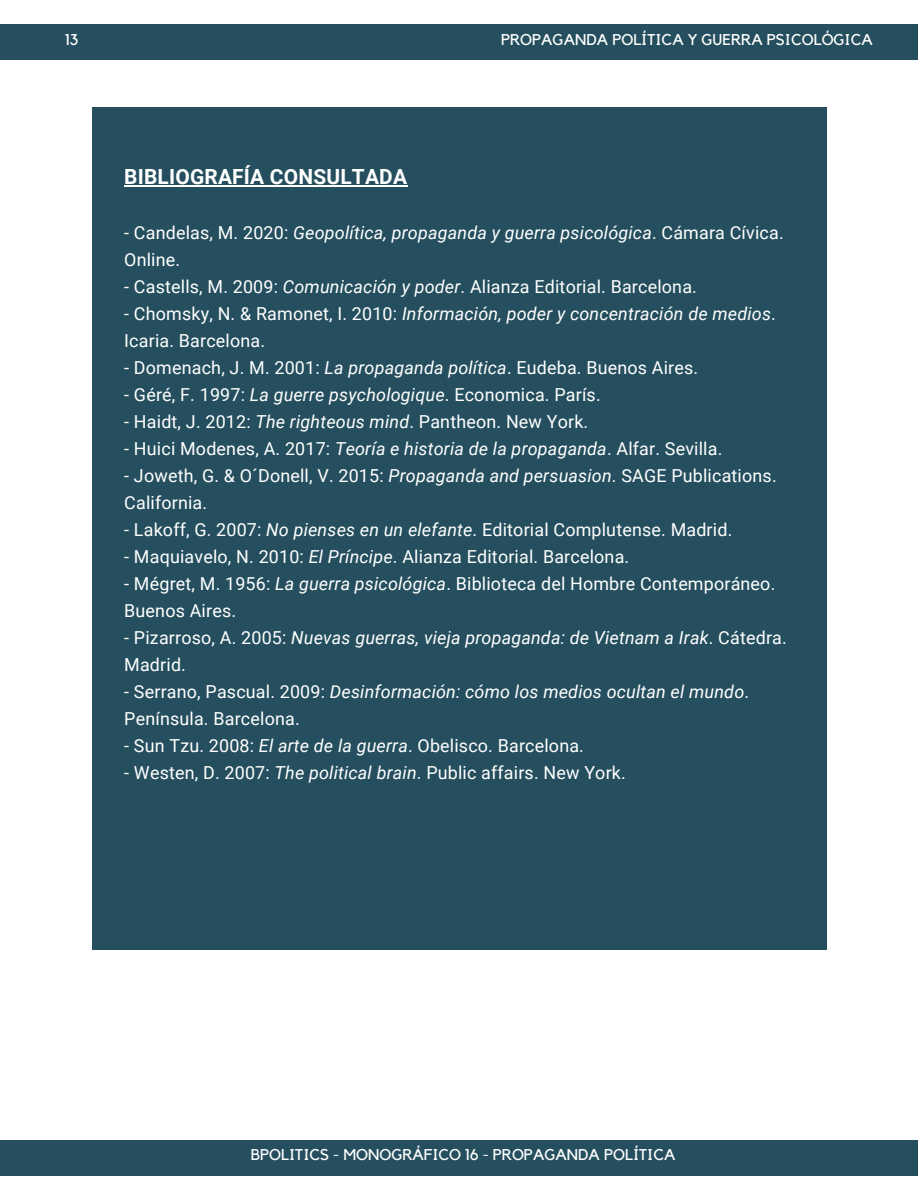
<style>
.page{position:relative;width:918px;height:1188px;background:#fff}
.page>*{position:absolute;margin:0;border:0;box-sizing:border-box;transform-origin:0 0}
.t1{font:700 20.85px "Roboto";letter-spacing:.01em;color:#fff}
.t2{font:17.85px/27px "Roboto";letter-spacing:.01em;color:#fff}
.t3{font:italic 17.85px/27px "Roboto";letter-spacing:.01em;color:#fff}
.t4{font:15.6px "Kollektif";color:#fff}
.s1{font-style:normal}
.s2{font-style:italic}
</style>
<div class="page">
<div style="left:92px;top:108px;width:734px;height:842px;background:#254f5e"></div>
<hr style="left:124px;top:185px;width:283px;height:1px;background:#fff">
<div style="left:0;top:24px;width:918px;height:35px;background:#254f5e"></div>
<div style="left:0;top:1140px;width:918px;height:35px;background:#254f5e"></div>
<p class="t4" style="left:65px;top:33px;width:15px">13</p>
<p class="t4" style="left:501px;top:32px;width:373px">PROPAGANDA POLÍTICA Y GUERRA PSICOLÓGICA</p>
<p class="t1" style="left:124px;top:165px;width:284px">BIBLIOGRAFÍA CONSULTADA</p>
<p class="t3" style="left:124px;top:220px;width:661px"><span class="s1">- Candelas, M. 2020:</span> Geopolítica, propaganda y guerra psicológica<span class="s1">. Cámara Cívica.<br>Online.</span></p>
<p class="t2" style="left:124px;top:274px;width:574px">- Castells, M. 2009: <span class="s2">Comunicación y poder</span>. Alianza Editorial. Barcelona.</p>
<p class="t2" style="left:124px;top:301px;width:653px">- Chomsky, N. &amp; Ramonet, I. 2010: <span class="s2">Información, poder y concentración de medios</span>.<br>Icaria. Barcelona.</p>
<p class="t2" style="left:124px;top:355px;width:576px">- Domenach, J. M. 2001: <span class="s2">La propaganda política</span>. Eudeba. Buenos Aires.</p>
<p class="t2" style="left:124px;top:382px;width:478px">- Géré, F. 1997: <span class="s2">La guerre psychologique</span>. Economica. París.</p>
<p class="t2" style="left:124px;top:409px;width:466px">- Haidt, J. 2012: <span class="s2">The righteous mind</span>. Pantheon. New York.</p>
<p class="t2" style="left:124px;top:436px;width:600px">- Huici Modenes, A. 2017: <span class="s2">Teoría e historia de la propaganda</span>. Alfar. Sevilla.</p>
<p class="t2" style="left:124px;top:463px;width:654px">- Joweth, G. &amp; O´Donell, V. 2015: <span class="s2">Propaganda and persuasion</span>. SAGE Publications.<br>California.</p>
<p class="t2" style="left:124px;top:517px;width:610px">- Lakoff, G. 2007: <span class="s2">No pienses en un elefante</span>. Editorial Complutense. Madrid.</p>
<p class="t2" style="left:124px;top:544px;width:507px">- Maquiavelo, N. 2010: <span class="s2">El Príncipe</span>. Alianza Editorial. Barcelona.</p>
<p class="t2" style="left:124px;top:571px;width:653px">- Mégret, M. 1956: <span class="s2">La guerra psicológica</span>. Biblioteca del Hombre Contemporáneo.<br>Buenos Aires.</p>
<p class="t3" style="left:124px;top:625px;width:664px"><span class="s1">- Pizarroso, A. 2005:</span> Nuevas guerras, vieja propaganda: de Vietnam a Irak<span class="s1">. Cátedra.<br>Madrid.</span></p>
<p class="t2" style="left:124px;top:679px;width:626px">- Serrano, Pascual. 2009: <span class="s2">Desinformación: cómo los medios ocultan el mundo</span>.<br>Península. Barcelona.</p>
<p class="t2" style="left:124px;top:733px;width:461px">- Sun Tzu. 2008: <span class="s2">El arte de la guerra</span>. Obelisco. Barcelona.</p>
<p class="t2" style="left:124px;top:760px;width:503px">- Westen, D. 2007: <span class="s2">The political brain</span>. Public affairs. New York.</p>
<p class="t4" style="left:251px;top:1148px;width:426px">BPOLITICS - MONOGRÁFICO 16 - PROPAGANDA POLÍTICA</p>
</div>
